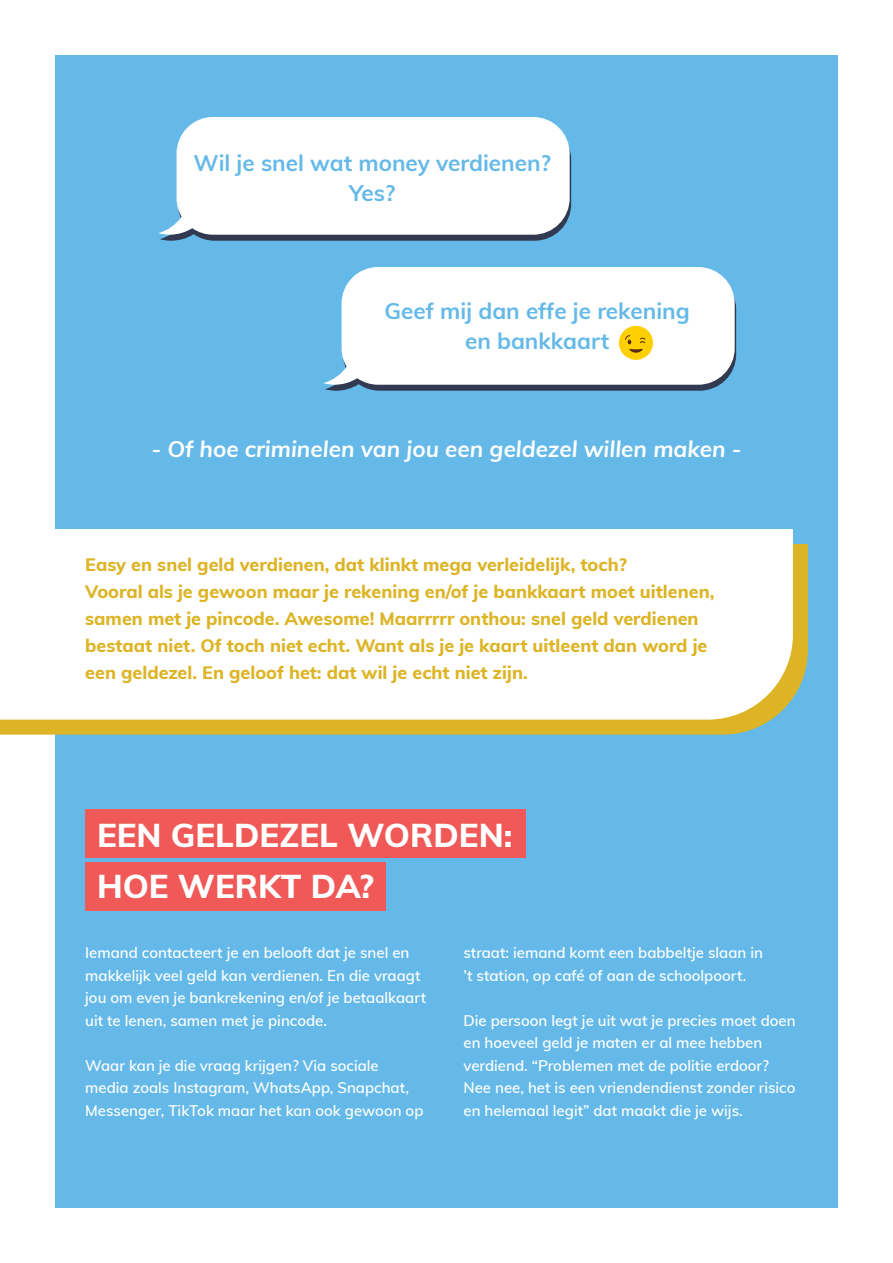
<style>
.page{position:relative;width:893px;height:1263px;background:#fff}
.page>*{position:absolute;margin:0;border:0;box-sizing:border-box;transform-origin:0 0}
.uitgelijnd{font:800 33px/51px "Muli";color:#fff}
.uitgelijnd-2{font:700 22.5px/30px "Muli";color:#64b9e8;text-align:center}
.uitgelijnd-3{font:italic 700 22.5px "Muli";color:#fff}
.uitgelijnd-4{font:800 18px/27px "Muli";color:#ddb425}
.uitgelijnd-5{font:600 15px/22.5px "Muli";color:#fff}
</style>
<div class="page">
<div style="left:55px;top:55px;width:783px;height:1153px;background:#64b9e8"></div>
<svg style="left:160px;top:151px;width:411px;height:90px;background:#384d67"></svg>
<svg style="left:158px;top:117px;width:412px;height:118px;background:#f4f9fc"></svg>
<svg style="left:0;top:544px;width:808px;height:191px;background:#d0b43a"></svg>
<div style="left:85px;top:809px;width:441px;height:49px;background:#f05957"></div>
<div style="left:85px;top:862px;width:301px;height:49px;background:#f05957"></div>
<svg style="left:325px;top:301px;width:411px;height:90px;background:#384d67"></svg>
<svg style="left:323px;top:267px;width:412px;height:118px;background:#f3f9fc"></svg>
<div style="left:619px;top:326px;width:34px;height:34px;background:#ffcf00;border-radius:50%"></div>
<svg style="left:625px;top:335px;width:20px;height:18px"></svg>
<div style="left:0;top:529px;width:793px;height:191px;background:#fff"></div>
<p class="uitgelijnd-2" style="left:194px;top:147px;width:359px">Wil je snel wat money verdienen?<br>Yes?</p>
<p class="uitgelijnd-2" style="left:385px;top:295px;width:307px">Geef mij dan effe je rekening en bankkaart</p>
<p class="uitgelijnd-3" style="left:151px;top:432px;width:592px">- Of hoe criminelen van jou een geldezel willen maken -</p>
<p class="uitgelijnd-4" style="left:85px;top:550px;width:631px">Easy en snel geld verdienen, dat klinkt mega verleidelijk, toch?<br>Vooral als je gewoon maar je rekening en/of je bankkaart moet uitlenen, samen met je pincode. Awesome! Maarrrrr onthou: snel geld verdienen bestaat niet. Of toch niet echt. Want als je je kaart uitleent dan word je een geldezel. En geloof het: dat wil je echt niet zijn.</p>
<p class="uitgelijnd" style="left:97px;top:808px;width:417px">EEN GELDEZEL WORDEN:<br>HOE WERKT DA?</p>
<p class="uitgelijnd-5" style="left:85px;top:941px;width:342px">Iemand contacteert je en belooft dat je snel en makkelijk veel geld kan verdienen. En die vraagt jou om even je bankrekening en/of je betaalkaart uit te lenen, samen met je pincode.</p>
<p class="uitgelijnd-5" style="left:85px;top:1053px;width:340px">Waar kan je die vraag krijgen? Via sociale media zoals Instagram, WhatsApp, Snapchat,<br>Messenger, TikTok maar het kan ook gewoon op</p>
<p class="uitgelijnd-5" style="left:463px;top:941px;width:301px">straat: iemand komt een babbeltje slaan in ’t station, op café of aan de schoolpoort.</p>
<p class="uitgelijnd-5" style="left:463px;top:1008px;width:334px">Die persoon legt je uit wat je precies moet doen en hoeveel geld je maten er al mee hebben verdiend. “Problemen met de politie erdoor?<br>Nee nee, het is een vriendendienst zonder risico en helemaal legit” dat maakt die je wijs.</p>
</div>
